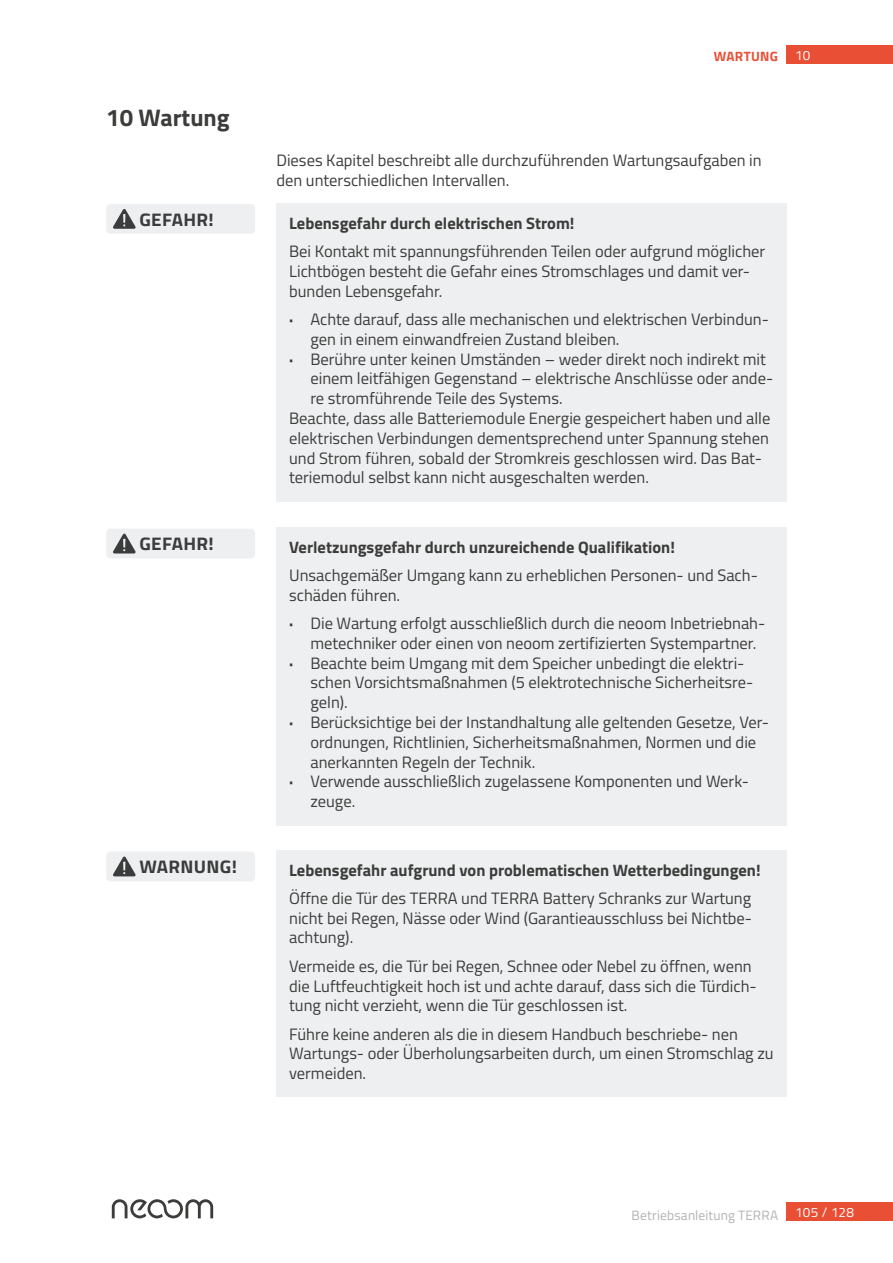
<style>
.page{position:relative;width:893px;height:1263px;background:#fff}
.page>*{position:absolute;margin:0;border:0;box-sizing:border-box;transform-origin:0 0}
.t1{font:700 24px "Titillium";color:#3c3c3b}
.t2{font:700 18.15px "Titillium";letter-spacing:.015em;color:#3b3c3c;scale:1.04 1}
.t3{font:16.5px/19.8px "Titillium";color:#3c3c3b}
.t4{font:700 16.5px "Titillium";color:#3c3c3b}
.t5{font:13.5px "Titillium";letter-spacing:.015em;color:#b3b2b2}
.t6{font:13.5px "Titillium";color:#fff}
.t7{font:700 13.5px "Titillium";color:#e94f35}
.s1{font-weight:700}
</style>
<div class="page">
<svg style="left:112px;top:1199px;width:101px;height:19px"></svg>
<div style="left:787px;top:46px;width:106px;height:18px;background:#e94f35"></div>
<div style="left:787px;top:1202px;width:106px;height:19px;background:#e94f35"></div>
<div style="left:276px;top:204px;width:511px;height:298px;background:#eeeff1"></div>
<div style="left:106px;top:204px;width:149px;height:30px;background:#eeeff1;border-radius:4px"></div>
<svg style="left:113px;top:209px;width:23px;height:20px"></svg>
<div style="left:276px;top:527px;width:511px;height:298px;background:#eeeff1"></div>
<div style="left:106px;top:529px;width:149px;height:29px;background:#eeeff1;border-radius:4px"></div>
<svg style="left:113px;top:533px;width:23px;height:20px"></svg>
<div style="left:276px;top:850px;width:511px;height:246px;background:#eeeff1"></div>
<div style="left:106px;top:852px;width:149px;height:29px;background:#eeeff1;border-radius:4px"></div>
<svg style="left:113px;top:856px;width:23px;height:20px"></svg>
<h1 class="t1" style="left:106px;top:99px;width:125px">10 Wartung</h1>
<p class="t2" style="left:139px;top:205px;width:73px">GEFAHR!</p>
<p class="t2" style="left:139px;top:530px;width:73px">GEFAHR!</p>
<p class="t2" style="left:139px;top:853px;width:95px">WARNUNG!</p>
<p class="t7" style="left:714px;top:46px;width:22px">Wartun</p>
<p class="t7" style="left:770px;top:46px;width:10px">g</p>
<p class="t6" style="left:795px;top:45px;width:17px">10</p>
<p class="t3" style="left:276px;top:149px;width:487px">Dieses Kapitel beschreibt alle durchzuführenden Wartungsaufgaben in den unterschiedlichen Intervallen.</p>
<p class="t4" style="left:289px;top:210px;width:287px">Lebensgefahr durch elektrischen Strom!</p>
<p class="t3" style="left:289px;top:241px;width:478px">Bei Kontakt mit spannungsführenden Teilen oder aufgrund möglicher<br>Lichtbögen besteht die Gefahr eines Stromschlages und damit ver&shy;bunden Lebensgefahr.</p>
<p class="t3" style="left:289px;top:308px;width:481px"><span class="s1">·</span> Achte darauf, dass alle mechanischen und elektrischen Verbindun-</p>
<p class="t3" style="left:310px;top:328px;width:311px">gen in einem einwandfreien Zustand bleiben.</p>
<p class="t3" style="left:289px;top:348px;width:478px"><span class="s1">·</span> Berühre unter keinen Umständen – weder direkt noch indirekt mit</p>
<p class="t3" style="left:310px;top:368px;width:464px">einem leitfähigen Gegenstand – elektrische Anschlüsse oder ande-</p>
<p class="t3" style="left:310px;top:388px;width:254px">re stromführende Teile des Systems.</p>
<p class="t3" style="left:289px;top:407px;width:483px">Beachte, dass alle Batteriemodule Energie gespeichert haben und alle</p>
<p class="t3" style="left:289px;top:427px;width:481px">elektrischen Verbindungen dementsprechend unter Spannung stehen</p>
<p class="t3" style="left:289px;top:447px;width:474px">und Strom führen, sobald der Stromkreis geschlossen wird. Das Bat-</p>
<p class="t3" style="left:289px;top:467px;width:361px">teriemodul selbst kann nicht ausgeschalten werden.</p>
<p class="t4" style="left:289px;top:534px;width:387px">Verletzungsgefahr durch unzureichende Qualifikation!</p>
<p class="t3" style="left:289px;top:564px;width:470px">Unsachgemäßer Umgang kann zu erheblichen Personen- und Sach&shy;schäden führen.</p>
<p class="t3" style="left:289px;top:612px;width:478px"><span class="s1">·</span> Die Wartung erfolgt ausschließlich durch die neoom Inbetriebnah-</p>
<p class="t3" style="left:310px;top:632px;width:447px">metechniker oder einen von neoom zertifizierten Systempartner.</p>
<p class="t3" style="left:289px;top:652px;width:457px"><span class="s1">·</span> Beachte beim Umgang mit dem Speicher unbedingt die elektri-</p>
<p class="t3" style="left:310px;top:672px;width:444px">schen Vorsichtsmaßnahmen (5 elektrotechnische Sicherheitsre-</p>
<p class="t3" style="left:310px;top:692px;width:39px">geln).</p>
<p class="t3" style="left:289px;top:711px;width:481px"><span class="s1">·</span> Berücksichtige bei der Instandhaltung alle geltenden Gesetze, Ver-</p>
<p class="t3" style="left:310px;top:731px;width:447px">ordnungen, Richtlinien, Sicherheitsmaßnahmen, Normen und die</p>
<p class="t3" style="left:310px;top:751px;width:226px">anerkannten Regeln der Technik.</p>
<p class="t3" style="left:289px;top:771px;width:461px"><span class="s1">·</span> Verwende ausschließlich zugelassene Komponenten und Werk-</p>
<p class="t3" style="left:310px;top:791px;width:46px">zeuge.</p>
<p class="t4" style="left:289px;top:857px;width:473px">Lebensgefahr aufgrund von problematischen Wetterbedingungen!</p>
<p class="t3" style="left:289px;top:887px;width:464px;text-align:justify">Öffne die Tür des TERRA und TERRA Battery Schranks zur Wartung nicht bei Regen, Nässe oder Wind (Garantieausschluss bei Nichtbe&shy;achtung).</p>
<p class="t3" style="left:289px;top:955px;width:469px">Vermeide es, die Tür bei Regen, Schnee oder Nebel zu öffnen, wenn die Luftfeuchtigkeit hoch ist und achte darauf, dass sich die Türdich&shy;tung nicht verzieht, wenn die Tür geschlossen ist.</p>
<p class="t3" style="left:289px;top:1023px;width:486px">Führe keine anderen als die in diesem Handbuch beschriebe- nen<br>Wartungs- oder Überholungsarbeiten durch, um einen Stromschlag zu vermeiden.</p>
<p class="t5" style="left:632px;top:1206px;width:148px">Betriebsanleitung TERRA</p>
<p class="t6" style="left:795px;top:1202px;width:60px">105 / 128</p>
</div>
